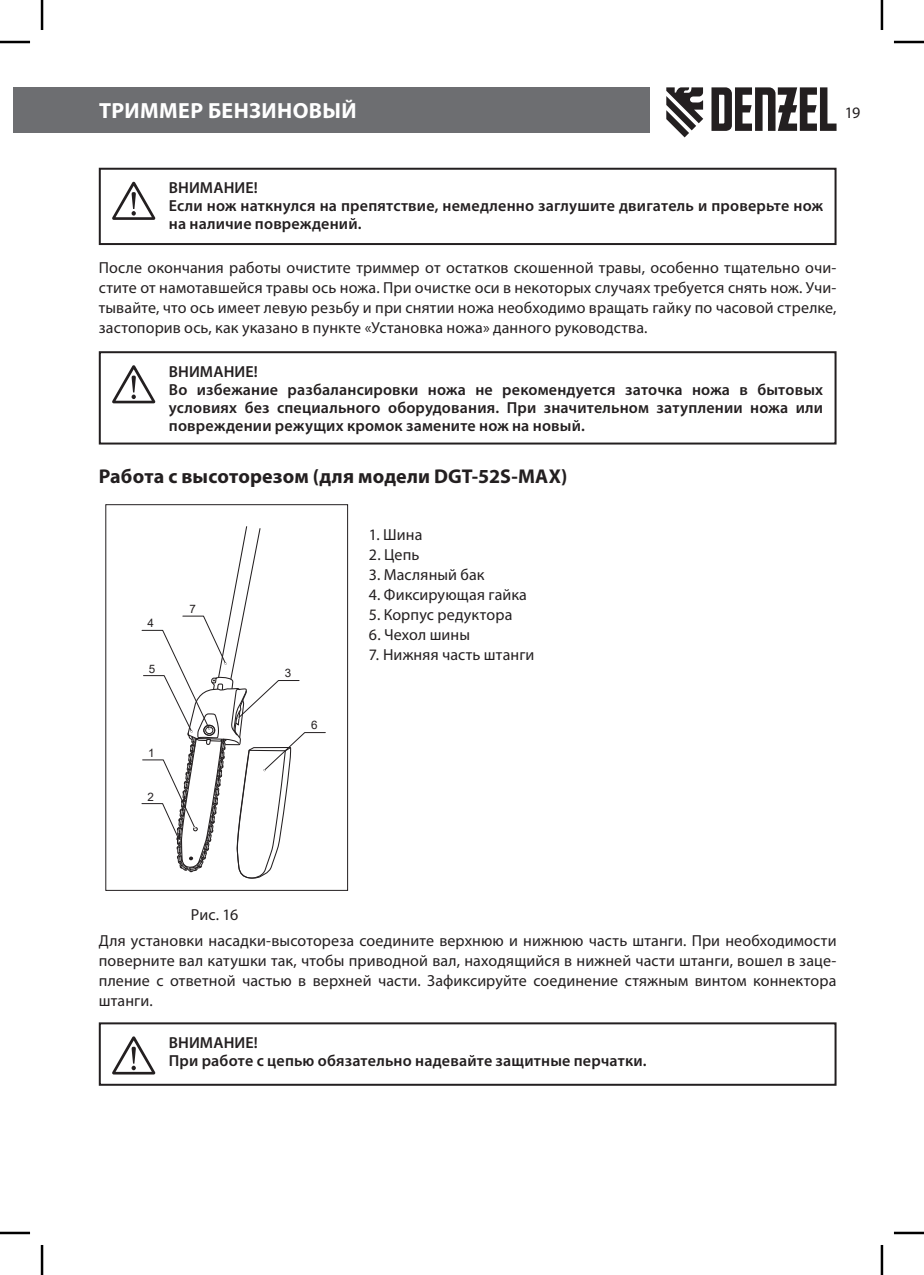
<style>
.page{position:relative;width:924px;height:1275px;background:#fff}
.page>*{position:absolute;margin:0;border:0;box-sizing:border-box;transform-origin:0 0}
.t1{font:700 22px "Myriad Pro";letter-spacing:.015em;color:#fff}
.t2{font:700 20px "Myriad Pro";letter-spacing:.005em;color:#231f20}
.t3{font:16px/20px "Myriad Pro";letter-spacing:.01em;color:#231f20;text-align:justify}
.t4{font:600 16px/18px "Myriad Pro";letter-spacing:.01em;color:#231f20}
.t5{font:11.6px "Arial";color:#231f20}
</style>
<div class="page">
<div style="left:42px;top:87px;width:607px;height:46px;background:#6d6e71"></div>
<div style="left:14px;top:87px;width:28px;height:46px;background:#6d6e71"></div>
<svg style="left:666px;top:87px;width:37px;height:50px"></svg>
<svg style="left:711px;top:87px;width:125px;height:44px"></svg>
<svg style="left:112px;top:182px;width:43px;height:38px"></svg>
<div style="left:99px;top:168px;width:737px;height:77px;border:2px solid #231f20"></div>
<svg style="left:112px;top:365px;width:43px;height:38px"></svg>
<div style="left:99px;top:351px;width:737px;height:93px;border:2px solid #231f20"></div>
<div style="left:105px;top:504px;width:243px;height:387px;border:1px solid #231f20"></div>
<svg style="left:141px;top:526px;width:185px;height:365px"></svg>
<svg style="left:112px;top:1036px;width:43px;height:38px"></svg>
<div style="left:99px;top:1022px;width:737px;height:63px;border:2px solid #231f20"></div>
<hr style="left:0;top:41px;width:30px;height:2px;background:#000">
<hr style="left:893px;top:41px;width:30px;height:2px;background:#000">
<hr style="left:0;top:1231px;width:30px;height:3px;background:#000">
<hr style="left:893px;top:1231px;width:30px;height:3px;background:#000">
<hr style="left:41px;top:0;width:2px;height:30px;background:#000">
<hr style="left:41px;top:1245px;width:2px;height:30px;background:#000">
<hr style="left:880px;top:0;width:2px;height:30px;background:#000">
<hr style="left:880px;top:1245px;width:2px;height:30px;background:#000">
<h1 class="t1" style="left:99px;top:98px;width:259px">ТРИММЕР БЕНЗИНОВЫЙ</h1>
<p class="t3" style="left:844px;top:103px;width:17px">19</p>
<p class="t4" style="left:169px;top:180px;width:655px">ВНИМАНИЕ!<br>Если нож наткнулся на препятствие, немедленно заглушите двигатель и проверьте нож на наличие повреждений.</p>
<p class="t3" style="left:99px;top:259px;width:739px">После окончания работы очистите триммер от остатков скошенной травы, особенно тщательно очи&shy;стите от намотавшейся травы ось ножа. При очистке оси в некоторых случаях требуется снять нож. Учи&shy;тывайте, что ось имеет левую резьбу и при снятии ножа необходимо вращать гайку по часовой стрелке, застопорив ось, как указано в пункте «Установка ножа» данного руководства.</p>
<p class="t4" style="left:169px;top:364px;width:655px">ВНИМАНИЕ!<br>Во избежание разбалансировки ножа не рекомендуется заточка ножа в бытовых условиях без специального оборудования. При значительном затуплении ножа или повреждении режущих кромок замените нож на новый.</p>
<p class="t2" style="left:99px;top:466px;width:470px">Работа с высоторезом (для модели DGT-52S-MAX)</p>
<p class="t5" style="left:147px;top:616px;width:8px">4</p>
<p class="t5" style="left:149px;top:662px;width:8px">5</p>
<p class="t5" style="left:148px;top:746px;width:8px">1</p>
<p class="t5" style="left:147px;top:790px;width:8px">2</p>
<p class="t5" style="left:189px;top:602px;width:8px">7</p>
<p class="t5" style="left:285px;top:666px;width:8px">3</p>
<p class="t5" style="left:311px;top:718px;width:8px">6</p>
<p class="t3" style="left:369px;top:525px;width:55px">1. Шина</p>
<p class="t3" style="left:369px;top:545px;width:52px">2. Цепь</p>
<p class="t3" style="left:369px;top:565px;width:117px">3. Масляный бак</p>
<p class="t3" style="left:369px;top:585px;width:159px">4. Фиксирующая гайка</p>
<p class="t3" style="left:369px;top:605px;width:145px">5. Корпус редуктора</p>
<p class="t3" style="left:369px;top:625px;width:103px">6. Чехол шины</p>
<p class="t3" style="left:369px;top:645px;width:167px">7. Нижняя часть штанги</p>
<p class="t3" style="left:99px;top:902px;width:739px;line-height:25.6px;text-indent:92px">Рис. 16<br>Для установки насадки-высотореза соедините верхнюю и нижнюю часть штанги. При необходимости</p>
<p class="t3" style="left:99px;top:951px;width:739px">поверните вал катушки так, чтобы приводной вал, находящийся в нижней части штанги, вошел в заце&shy;пление с ответной частью в верхней части. Зафиксируйте соединение стяжным винтом коннектора штанги.</p>
<p class="t4" style="left:169px;top:1034px;width:479px">ВНИМАНИЕ!<br>При работе с цепью обязательно надевайте защитные перчатки.</p>
</div>
